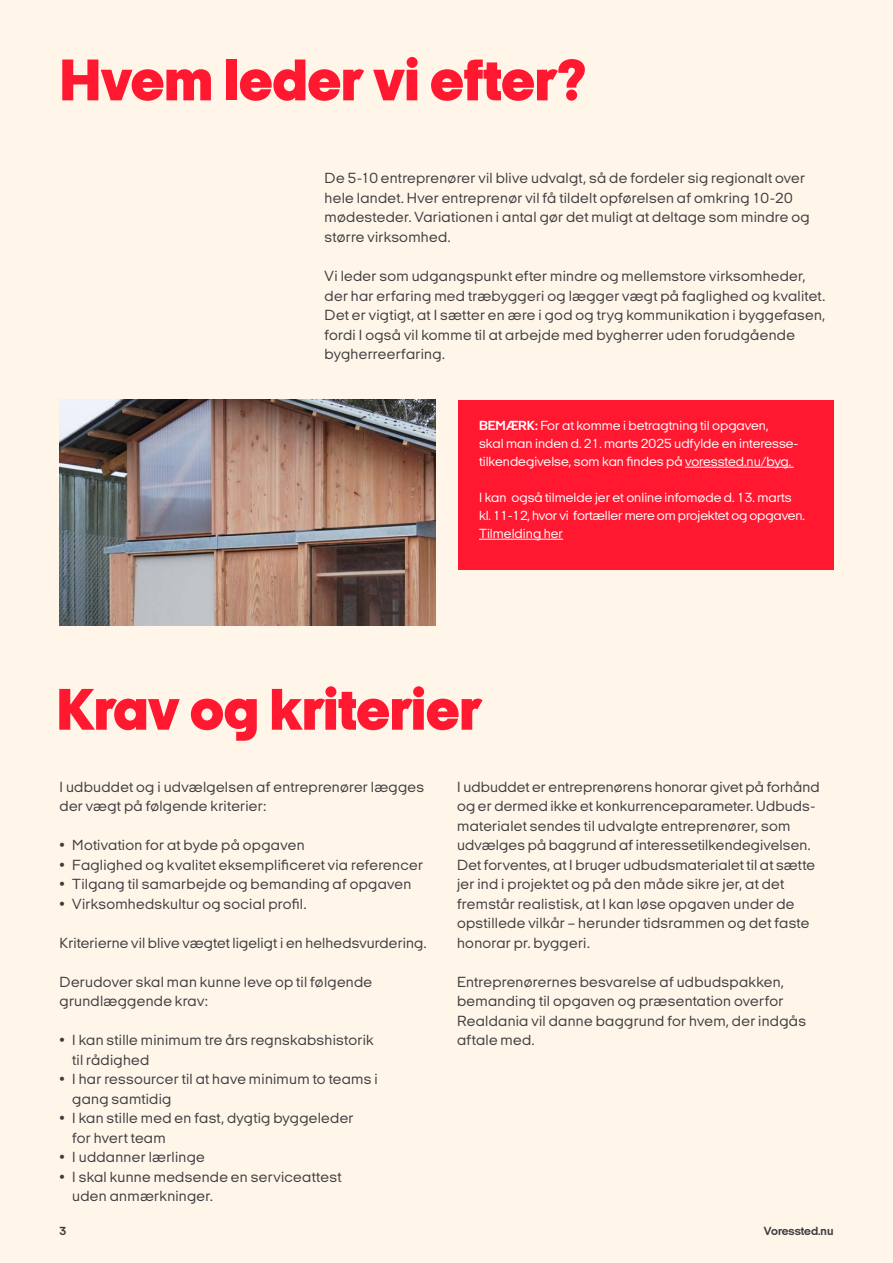
<style>
.page{position:relative;width:893px;height:1263px;background:#fff5e9}
.page>*{position:absolute;margin:0;border:0;box-sizing:border-box;transform-origin:0 0}
.t1{font:900 60px "Italian Plate No Two Exp";color:#ff182f}
.t2{font:15px/19.5px "Italian Plate No Two Exp";letter-spacing:.015em;color:#3e3d40}
.t3{font:13.5px/18px "Italian Plate No Two Exp";color:#fff}
.t4{font:700 12px "Italian Plate No Two Exp";color:#3e3d40}
.s1{font-weight:700}
</style>
<div class="page">
<div style="left:458px;top:400px;width:375px;height:169px;background:#ff182f"></div>
<hr style="left:685px;top:467px;width:109px;height:1px;background:#fff">
<hr style="left:479px;top:539px;width:84px;height:1px;background:#fff">
<img style="left:60px;top:400px;width:376px;height:226px">
<h1 class="t1" style="left:60px;top:48px;width:527px">Hvem leder vi efter?</h1>
<p class="t2" style="left:325px;top:169px;width:487px">De 5-10 entreprenører vil blive udvalgt, så de fordeler sig regionalt over hele landet. Hver entreprenør vil få tildelt opførelsen af omkring 10-20 mødesteder. Variationen i antal gør det muligt at deltage som mindre og større virksomhed.</p>
<p class="t2" style="left:325px;top:266px;width:502px">Vi leder som udgangspunkt efter mindre og mellemstore virksomheder, der har erfaring med træbyggeri og lægger vægt på faglighed og kvalitet.<br>Det er vigtigt, at I sætter en ære i god og tryg kommunikation i byggefasen, fordi I også vil komme til at arbejde med bygherrer uden forudgående bygherreerfaring.</p>
<p class="t3" style="left:479px;top:417px;width:320px"><span class="s1">BEMÆRK:</span> For at komme i betragtning til opgaven,<br>skal man inden d. 21. marts 2025 udfylde en interesse&shy;tilkendegivelse, som kan findes på voressted.nu/byg.</p>
<p class="t3" style="left:479px;top:489px;width:327px">I kan også tilmelde jer et online infomøde d. 13. marts kl. 11-12, hvor vi fortæller mere om projektet og opgaven.<br>Tilmelding her</p>
<h1 class="t1" style="left:57px;top:677px;width:426px">Krav og kriterier</h1>
<p class="t2" style="left:60px;top:777px;width:366px">I udbuddet og i udvælgelsen af entreprenører lægges der vægt på følgende kriterier:</p>
<p class="t2" style="left:60px;top:835px;width:247px">• Motivation for at byde på opgaven</p>
<p class="t2" style="left:60px;top:855px;width:365px">• Faglighed og kvalitet eksemplificeret via referencer</p>
<p class="t2" style="left:60px;top:874px;width:353px">• Tilgang til samarbejde og bemanding af opgaven</p>
<p class="t2" style="left:60px;top:894px;width:248px">• Virksomhedskultur og social profil.</p>
<p class="t2" style="left:60px;top:933px;width:368px">Kriterierne vil blive vægtet ligeligt i en helhedsvurdering.</p>
<p class="t2" style="left:60px;top:972px;width:314px">Derudover skal man kunne leve op til følgende grundlæggende krav:</p>
<p class="t2" style="left:72px;top:1030px;width:303px;text-indent:-13px">• I kan stille minimum tre års regnskabshistorik til rådighed</p>
<p class="t2" style="left:72px;top:1069px;width:307px;text-indent:-13px">• I har ressourcer til at have minimum to teams i gang samtidig</p>
<p class="t2" style="left:72px;top:1108px;width:283px;text-indent:-13px">• I kan stille med en fast, dygtig byggeleder for hvert team</p>
<p class="t2" style="left:60px;top:1147px;width:147px">• I uddanner lærlinge</p>
<p class="t2" style="left:72px;top:1167px;width:271px;text-indent:-13px">• I skal kunne medsende en serviceattest uden anmærkninger.</p>
<p class="t2" style="left:457px;top:777px;width:364px">I udbuddet er entreprenørens honorar givet på forhånd og er dermed ikke et konkurrenceparameter. Udbuds&shy;materialet sendes til udvalgte entreprenører, som udvælges på baggrund af interessetilkendegivelsen.<br>Det forventes, at I bruger udbudsmaterialet til at sætte jer ind i projektet og på den måde sikre jer, at det fremstår realistisk, at I kan løse opgaven under de opstillede vilkår – herunder tidsrammen og det faste honorar pr. byggeri.</p>
<p class="t2" style="left:457px;top:972px;width:350px">Entreprenørernes besvarelse af udbudspakken, bemanding til opgaven og præsentation overfor Realdania vil danne baggrund for hvem, der indgås aftale med.</p>
<p class="t4" style="left:60px;top:1224px;width:8px">3</p>
<p class="t4" style="left:764px;top:1224px;width:71px">Voressted.nu</p>
</div>
